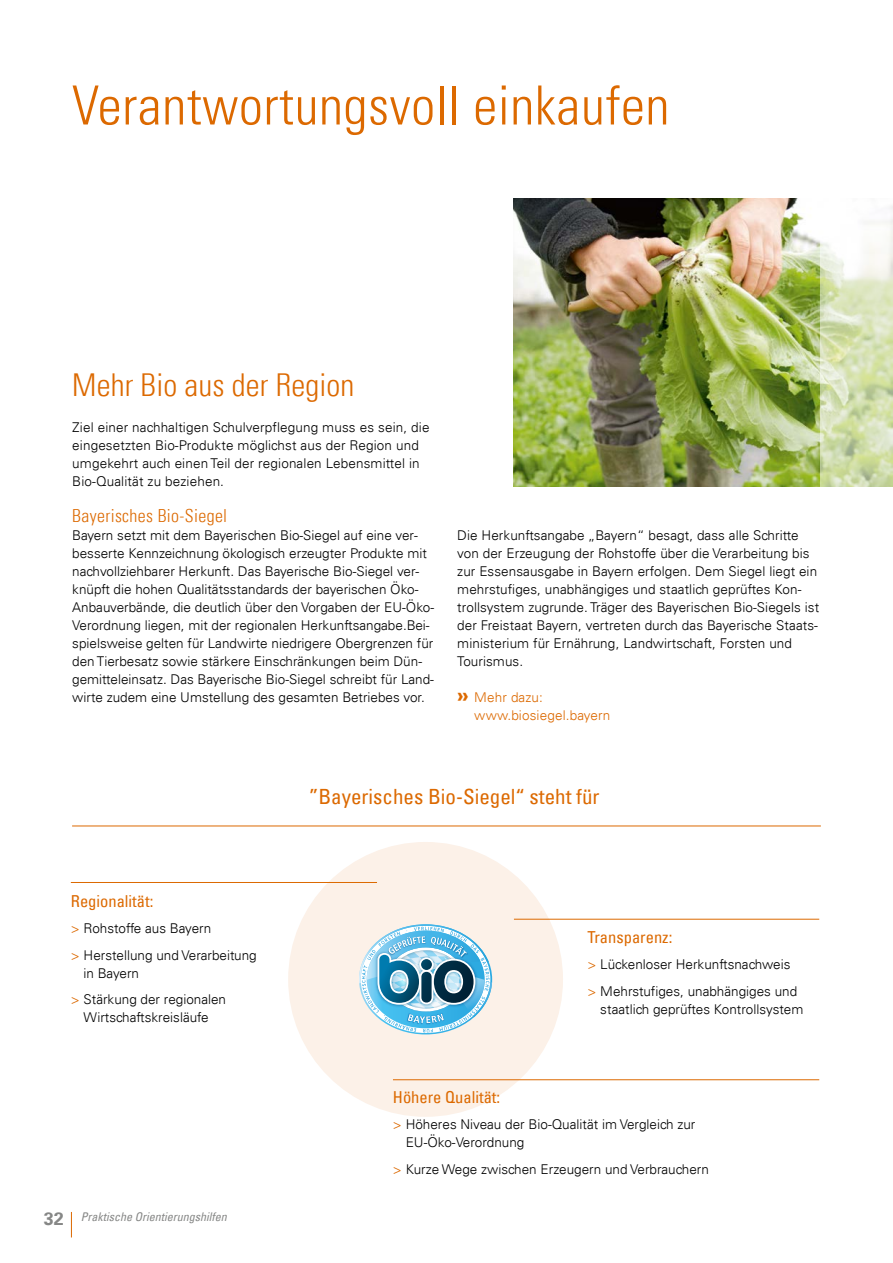
<style>
.page{position:relative;width:893px;height:1263px;background:#fff}
.page>*{position:absolute;margin:0;border:0;box-sizing:border-box;transform-origin:0 0}
.t1{font:300 condensed 54px "Univers";letter-spacing:.01em;color:#dc6900}
.Innenseiten_Headline_Orientierungshilfen{font:300 condensed 31.5px "Univers";letter-spacing:.005em;color:#dc6900}
.Innenseiten_Schaubild_Headline_H4{font:condensed 21px "Univers";color:#dc6900}
.Innenseiten_Headline_Orientierungshilfen-2{font:300 condensed 18px "Univers";letter-spacing:.02em;color:#dc6900}
.t2{font:700 18px "Univers";color:#868786}
.Innenseiten_Schaubild_Listentitel_11pt{font:condensed 16.5px "Univers";color:#dc6900}
.Innenseiten_Kapitel_Fliesstext{font:300 13.5px/18px "Univers";color:#000}
.t3{font:300 13.5px/18px "Univers";letter-spacing:.01em;color:#dc6900}
.t4{font:italic condensed 12px "Univers";color:#868786}
.s1{font-weight:700;font-size:21px}
.s2{color:#dc6900}
</style>
<div class="page">
<img style="left:514px;top:198px;width:307px;height:288px">
<svg style="left:821px;top:206px;width:72px;height:280px"></svg>
<svg style="left:71px;top:1212px;width:1px;height:25px"></svg>
<div style="left:288px;top:842px;width:275px;height:275px;background:#fcf1e8;border-radius:50%"></div>
<hr style="left:71px;top:882px;width:306px;height:1px;background:#dc6900">
<hr style="left:514px;top:919px;width:305px;height:1px;background:#dc6900">
<hr style="left:393px;top:1079px;width:426px;height:1px;background:#dc6900">
<hr style="left:72px;top:826px;width:749px;height:1px;background:#dc6900">
<svg style="left:359px;top:924px;width:133px;height:110px"></svg>
<h1 class="t1" style="left:72px;top:73px;width:599px">Verantwortungsvoll einkaufen</h1>
<h3 class="Innenseiten_Headline_Orientierungshilfen" style="left:72px;top:366px;width:284px">Mehr Bio aus der Region</h3>
<p class="Innenseiten_Kapitel_Fliesstext" style="left:72px;top:418px;width:359px">Ziel einer nachhaltigen Schulverpflegung muss es sein, die eingesetzten Bio-Produkte möglichst aus der Region und umgekehrt auch einen Teil der regionalen Lebensmittel in Bio-Qualität zu beziehen.</p>
<h4 class="Innenseiten_Headline_Orientierungshilfen-2" style="left:72px;top:505px;width:156px">Bayerisches Bio-Siegel</h4>
<p class="Innenseiten_Kapitel_Fliesstext" style="left:72px;top:526px;width:363px">Bayern setzt mit dem Bayerischen Bio-Siegel auf eine ver&shy;besserte Kennzeichnung ökologisch erzeugter Produkte mit nachvollziehbarer Herkunft. Das Bayerische Bio-Siegel ver&shy;knüpft die hohen Qualitätsstandards der bayerischen Öko-Anbauverbände, die deutlich über den Vorgaben der EU-Öko-Verordnung liegen, mit der regionalen Herkunftsangabe.Bei&shy;spielsweise gelten für Landwirte niedrigere Obergrenzen für den Tierbesatz sowie stärkere Einschränkungen beim Dün&shy;gemitteleinsatz. Das Bayerische Bio-Siegel schreibt für Land&shy;wirte zudem eine Umstellung des gesamten Betriebes vor.</p>
<p class="Innenseiten_Kapitel_Fliesstext" style="left:457px;top:526px;width:363px">Die Herkunftsangabe „Bayern“ besagt, dass alle Schritte von der Erzeugung der Rohstoffe über die Verarbeitung bis zur Essensausgabe in Bayern erfolgen. Dem Siegel liegt ein mehrstufiges, unabhängiges und staatlich geprüftes Kon&shy;trollsystem zugrunde. Träger des Bayerischen Bio-Siegels ist der Freistaat Bayern, vertreten durch das Bayerische Staats&shy;ministerium für Ernährung, Landwirtschaft, Forsten und Tourismus.</p>
<p class="t3" style="left:474px;top:688px;width:138px;text-indent:-17px"><span class="s1">»</span> Mehr dazu: www.biosiegel.bayern</p>
<h4 class="Innenseiten_Schaubild_Headline_H4" style="left:309px;top:783px;width:292px">”Bayerisches Bio-Siegel“ steht für</h4>
<p class="Innenseiten_Schaubild_Listentitel_11pt" style="left:71px;top:890px;width:84px">Regionalität:</p>
<p class="Innenseiten_Kapitel_Fliesstext" style="left:71px;top:919px;width:142px"><span class="s2">&gt;</span> Rohstoffe aus Bayern</p>
<p class="Innenseiten_Kapitel_Fliesstext" style="left:84px;top:946px;width:175px;text-indent:-13px"><span class="s2">&gt;</span> Herstellung und Verarbeitung in Bayern</p>
<p class="Innenseiten_Kapitel_Fliesstext" style="left:71px;top:990px;width:157px;text-align:center"><span class="s2">&gt;</span> Stärkung der regionalen<br>Wirtschaftskreisläufe</p>
<h3 class="t2" style="left:44px;top:1208px;width:22px">32</h3>
<p class="t4" style="left:81px;top:1209px;width:147px">Praktische Orientierungshilfen</p>
<p class="Innenseiten_Schaubild_Listentitel_11pt" style="left:587px;top:926px;width:86px">Transparenz:</p>
<p class="Innenseiten_Kapitel_Fliesstext" style="left:587px;top:955px;width:204px"><span class="s2">&gt;</span> Lückenloser Herkunftsnachweis</p>
<p class="Innenseiten_Kapitel_Fliesstext" style="left:600px;top:982px;width:205px;text-indent:-13px"><span class="s2">&gt;</span> Mehrstufiges, unabhängiges und staatlich geprüftes Kontrollsystem</p>
<p class="Innenseiten_Schaubild_Listentitel_11pt" style="left:393px;top:1086px;width:109px">Höhere Qualität:</p>
<p class="Innenseiten_Kapitel_Fliesstext" style="left:406px;top:1115px;width:291px;text-indent:-13px"><span class="s2">&gt;</span> Höheres Niveau der Bio-Qualität im Vergleich zur<br>EU-Öko-Verordnung</p>
<p class="Innenseiten_Kapitel_Fliesstext" style="left:393px;top:1160px;width:317px"><span class="s2">&gt;</span> Kurze Wege zwischen Erzeugern und Verbrauchern</p>
</div>
